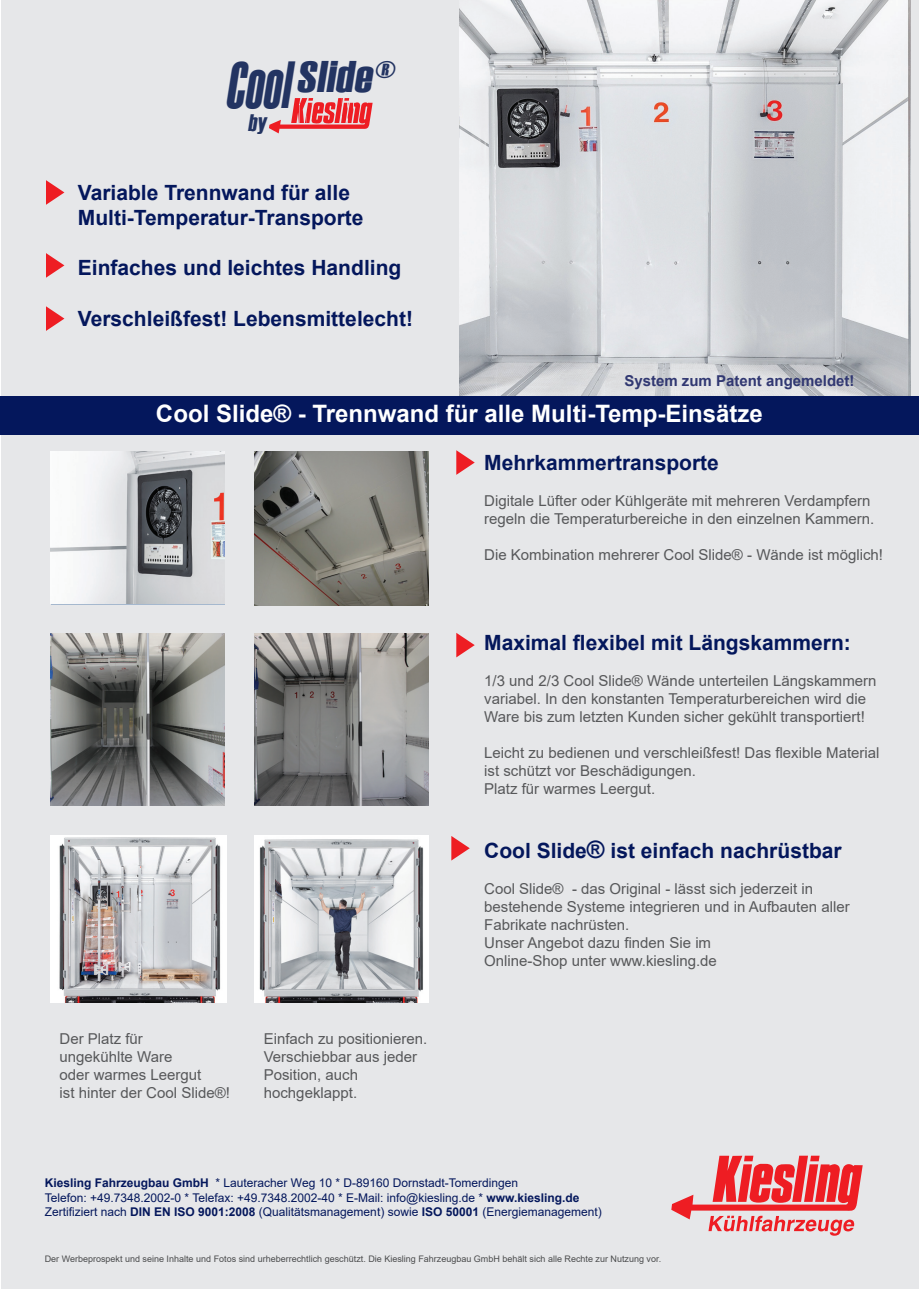
<style>
.page{position:relative;width:919px;height:1289px;background:#fff}
.page>*{position:absolute;margin:0;border:0;box-sizing:border-box;transform-origin:0 0}
.t1{font:italic 44.25px "Haettenschweiler";color:#233462;scale:1.12 1}
.t2{font:700 24px "Arial";color:#fff}
.t3{font:italic 23.85px "Haettenschweiler";color:#233462}
.t4{font:700 21px/25.2px "Arial";color:#04175c}
.t5{font:15px/18px "Arial";color:#57585a}
.t6{font:700 15px "Arial";color:#313872}
.t7{font:12px/14.4px "Arial";color:#04175c}
.t8{font:9px "Arial";color:#4b4c4d}
.s1{font-size:66.3px}
.s2{font-size:24px}
.s3{font-weight:700}
</style>
<div class="page">
<div style="left:1px;top:0;width:917px;height:1288px;background:#e6e7e9"></div>
<img style="left:459px;top:0;width:451px;height:396px">
<svg style="left:46px;top:180px;width:18px;height:25px"></svg>
<svg style="left:46px;top:253px;width:18px;height:25px"></svg>
<svg style="left:46px;top:306px;width:18px;height:25px"></svg>
<div style="left:0;top:396px;width:918px;height:38px;background:#04175c"></div>
<svg style="left:269px;top:98px;width:103px;height:35px"></svg>
<svg style="left:456px;top:450px;width:18px;height:25px"></svg>
<svg style="left:456px;top:633px;width:18px;height:24px"></svg>
<svg style="left:451px;top:836px;width:18px;height:24px"></svg>
<svg style="left:671px;top:1155px;width:191px;height:80px"></svg>
<img style="left:51px;top:451px;width:173px;height:152px">
<img style="left:51px;top:836px;width:176px;height:166px">
<img style="left:51px;top:633px;width:173px;height:172px">
<img style="left:255px;top:451px;width:173px;height:154px">
<img style="left:255px;top:633px;width:173px;height:172px">
<img style="left:255px;top:836px;width:173px;height:166px">
<h1 class="t1" style="left:225px;top:46px;width:159px"><span class="s1">Cool</span>Slide®</h1>
<h3 class="t3" style="left:248px;top:106px;width:24px">by</h3>
<h3 class="t4" style="left:78px;top:180px;width:287px">Variable Trennwand für alle<br>Multi-Temperatur-Transporte</h3>
<h3 class="t4" style="left:78px;top:255px;width:325px">Einfaches und leichtes Handling</h3>
<h3 class="t4" style="left:78px;top:306px;width:336px">Verschleißfest! Lebensmittelecht!</h3>
<p class="t6" style="left:624px;top:370px;width:232px">System zum Patent angemeldet!</p>
<h2 class="t2" style="left:156px;top:397px;width:608px">Cool Slide® - Trennwand für alle Multi-Temp-Einsätze</h2>
<h3 class="t4" style="left:484px;top:450px;width:236px">Mehrkammertransporte</h3>
<p class="t5" style="left:484px;top:491px;width:391px">Digitale Lüfter oder Kühlgeräte mit mehreren Verdampfern regeln die Temperaturbereiche in den einzelnen Kammern.</p>
<p class="t5" style="left:484px;top:545px;width:400px">Die Kombination mehrerer Cool Slide® - Wände ist möglich!</p>
<h3 class="t4" style="left:484px;top:630px;width:368px">Maximal flexibel mit Längskammern:</h3>
<p class="t5" style="left:484px;top:671px;width:394px">1/3 und 2/3 Cool Slide® Wände unterteilen Längskammern variabel. In den konstanten Temperaturbereichen wird die<br>Ware bis zum letzten Kunden sicher gekühlt transportiert!</p>
<p class="t5" style="left:484px;top:743px;width:397px">Leicht zu bedienen und verschleißfest! Das flexible Material ist schützt vor Beschädigungen.<br>Platz für warmes Leergut.</p>
<p class="t5" style="left:60px;top:1029px;width:172px">Der Platz für<br>ungekühlte Ware<br>oder warmes Leergut<br>ist hinter der Cool Slide®!</p>
<p class="t5" style="left:264px;top:1029px;width:165px">Einfach zu positionieren.<br>Verschiebbar aus jeder<br>Position, auch hochgeklappt.</p>
<h3 class="t4" style="left:484px;top:837px;width:359px">Cool Slide<span class="s2">®</span> ist einfach nachrüstbar</h3>
<p class="t5" style="left:484px;top:879px;width:367px">Cool Slide® - das Original - lässt sich jederzeit in bestehende Systeme integrieren und in Aufbauten aller Fabrikate nachrüsten.<br>Unser Angebot dazu finden Sie im<br>Online-Shop unter www.kiesling.de</p>
<p class="t7" style="left:45px;top:1175px;width:558px"><span class="s3">Kiesling Fahrzeugbau GmbH</span> * Lauteracher Weg 10 * D-89160 Dornstadt-Tomerdingen<br>Telefon: +49.7348.2002-0 * Telefax: +49.7348.2002-40 * E-Mail: info@kiesling.de * <span class="s3">www.kiesling.de<br></span>Zertifiziert nach <span class="s3">DIN EN ISO 9001:2008</span> (Qualitätsmanagement) sowie <span class="s3">ISO 50001</span> (Energiemanagement)</p>
<p class="t8" style="left:45px;top:1252px;width:618px">Der Werbeprospekt und seine Inhalte und Fotos sind urheberrechtlich geschützt. Die Kiesling Fahrzeugbau GmbH behält sich alle Rechte zur Nutzung vor.</p>
</div>
